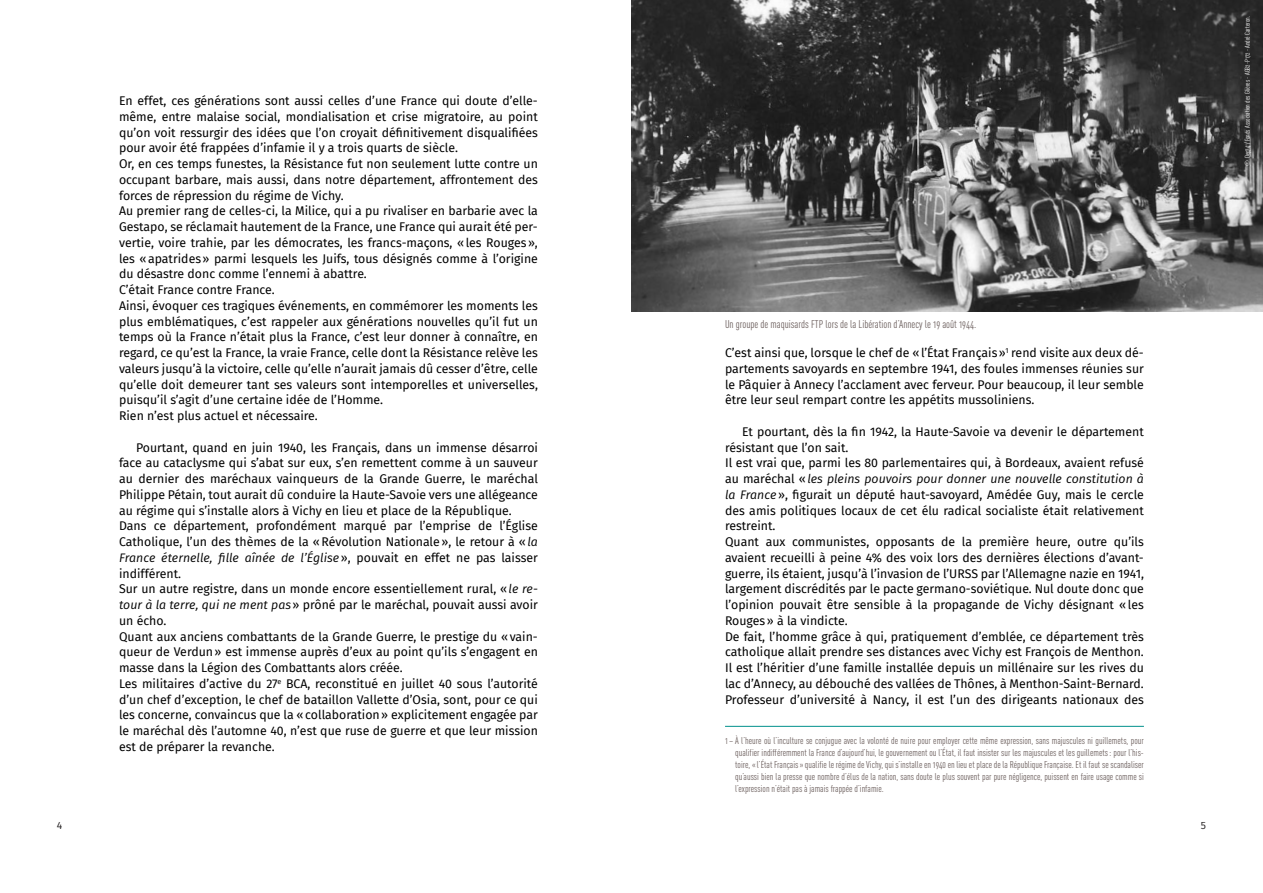
<style>
.page{position:relative;width:1263px;height:893px;background:#fff}
.page>*{position:absolute;margin:0;border:0;box-sizing:border-box;transform-origin:0 0}
.texte{font:12.3px/15.8px "Fira Sans";color:#000;text-align:justify}
.t1{font:11.1px "DIN Cond Regular Alternate";color:#6b5e5c}
.t2{font:10.5px "Fira Sans";color:#231f20}
.t3{font:9.75px/12px "DIN Cond Regular Alternate";color:#6b5e5c;text-align:justify}
.t4{font:6.9px "DIN Cond Regular Alternate";color:#fff}
.s1{font-style:italic}
</style>
<div class="page">
<img style="left:631px;top:0;width:632px;height:312px">
<hr style="left:725px;top:726px;width:419px;height:1px;background:#00908b">
<p class="texte" style="left:119px;top:93px;width:420px">En effet, ces générations sont aussi celles d’une France qui doute d’elle&shy;même, entre malaise social, mondialisation et crise migratoire, au point qu’on voit ressurgir des idées que l’on croyait définitivement disqualifiées pour avoir été frappées d’infamie il y a trois quarts de siècle.</p>
<p class="texte" style="left:119px;top:156px;width:420px">Or, en ces temps funestes, la Résistance fut non seulement lutte contre un occupant barbare, mais aussi, dans notre département, affrontement des forces de répression du régime de Vichy.</p>
<p class="texte" style="left:119px;top:203px;width:420px">Au premier rang de celles-ci, la Milice, qui a pu rivaliser en barbarie avec la Gestapo, se réclamait hautement de la France, une France qui aurait été per&shy;vertie, voire trahie, par les démocrates, les francs-maçons, «les Rouges», les «apatrides» parmi lesquels les Juifs, tous désignés comme à l’origine du désastre donc comme l’ennemi à abattre.</p>
<p class="texte" style="left:119px;top:282px;width:157px">C’était France contre France.</p>
<p class="texte" style="left:119px;top:297px;width:420px">Ainsi, évoquer ces tragiques événements, en commémorer les moments les plus emblématiques, c’est rappeler aux générations nouvelles qu’il fut un temps où la France n’était plus la France, c’est leur donner à connaître, en regard, ce qu’est la France, la vraie France, celle dont la Résistance relève les valeurs jusqu’à la victoire, celle qu’elle n’aurait jamais dû cesser d’être, celle qu’elle doit demeurer tant ses valeurs sont intemporelles et universelles, puisqu’il s’agit d’une certaine idée de l’Homme.</p>
<p class="texte" style="left:119px;top:407px;width:200px">Rien n’est plus actuel et nécessaire.</p>
<p class="texte" style="left:119px;top:439px;width:420px;text-indent:17px">Pourtant, quand en juin 1940, les Français, dans un immense désarroi face au cataclysme qui s’abat sur eux, s’en remettent comme à un sauveur au dernier des maréchaux vainqueurs de la Grande Guerre, le maréchal Philippe Pétain, tout aurait dû conduire la Haute-Savoie vers une allégeance au régime qui s’installe alors à Vichy en lieu et place de la République.</p>
<p class="texte" style="left:119px;top:518px;width:420px">Dans ce département, profondément marqué par l’emprise de l’Église Catholique, l’un des thèmes de la «Révolution Nationale», le retour à «<span class="s1">la France éternelle, fille aînée de l’Église</span>», pouvait en effet ne pas laisser indifférent.</p>
<p class="texte" style="left:119px;top:581px;width:420px">Sur un autre registre, dans un monde encore essentiellement rural, «<span class="s1">le re&shy;tour à la terre, qui ne ment pas</span>» prôné par le maréchal, pouvait aussi avoir un écho.</p>
<p class="texte" style="left:119px;top:628px;width:420px">Quant aux anciens combattants de la Grande Guerre, le prestige du «vain&shy;queur de Verdun» est immense auprès d’eux au point qu’ils s’engagent en masse dans la Légion des Combattants alors créée.</p>
<p class="texte" style="left:119px;top:675px;width:420px">Les militaires d’active du 27<sup>e</sup> BCA, reconstitué en juillet 40 sous l’autorité d’un chef d’exception, le chef de bataillon Vallette d’Osia, sont, pour ce qui les concerne, convaincus que la «collaboration» explicitement engagée par le maréchal dès l’automne 40, n’est que ruse de guerre et que leur mission est de préparer la revanche.</p>
<p class="t1" style="left:725px;top:318px;width:253px">Un groupe de maquisards FTP lors de la Libération d’Annecy le 19 août 1944.</p>
<p class="texte" style="left:725px;top:345px;width:420px">C’est ainsi que, lorsque le chef de «l’État Français»<sup>1</sup> rend visite aux deux dé&shy;partements savoyards en septembre 1941, des foules immenses réunies sur le Pâquier à Annecy l’acclament avec ferveur. Pour beaucoup, il leur semble être leur seul rempart contre les appétits mussoliniens.</p>
<p class="texte" style="left:725px;top:423px;width:420px;text-indent:17px">Et pourtant, dès la fin 1942, la Haute-Savoie va devenir le département résistant que l’on sait.</p>
<p class="texte" style="left:725px;top:455px;width:420px">Il est vrai que, parmi les 80 parlementaires qui, à Bordeaux, avaient refusé au maréchal «<span class="s1">les pleins pouvoirs pour donner une nouvelle constitution à la France</span>», figurait un député haut-savoyard, Amédée Guy, mais le cercle des amis politiques locaux de cet élu radical socialiste était relativement restreint.</p>
<p class="texte" style="left:725px;top:534px;width:420px">Quant aux communistes, opposants de la première heure, outre qu’ils avaient recueilli à peine 4% des voix lors des dernières élections d’avant&shy;guerre, ils étaient, jusqu’à l’invasion de l’URSS par l’Allemagne nazie en 1941, largement discrédités par le pacte germano-soviétique. Nul doute donc que l’opinion pouvait être sensible à la propagande de Vichy désignant «les Rouges» à la vindicte.</p>
<p class="texte" style="left:725px;top:628px;width:420px">De fait, l’homme grâce à qui, pratiquement d’emblée, ce département très catholique allait prendre ses distances avec Vichy est François de Menthon.</p>
<p class="texte" style="left:725px;top:660px;width:420px">Il est l’héritier d’une famille installée depuis un millénaire sur les rives du lac d’Annecy, au débouché des vallées de Thônes, à Menthon-Saint-Bernard.<br>Professeur d’université à Nancy, il est l’un des dirigeants nationaux des</p>
<p class="t3" style="left:735px;top:735px;width:410px;text-indent:-10px">1 – À l’heure où l’inculture se conjugue avec la volonté de nuire pour employer cette même expression, sans majuscules ni guillemets, pour qualifier indifféremment la France d’aujourd’hui, le gouvernement ou l’État, il faut insister sur les majuscules et les guillemets: pour l’his&shy;toire, «l’État Français» qualifie le régime de Vichy, qui s’installe en 1940 en lieu et place de la République Française. Et il faut se scandaliser qu’aussi bien la presse que nombre d’élus de la nation, sans doute le plus souvent par pure négligence, puissent en faire usage comme si l’expression n’était pas à jamais frappée d’infamie.</p>
<p class="t2" style="left:57px;top:818px;width:7px">4</p>
<p class="t2" style="left:1201px;top:818px;width:7px">5</p>
<p class="t4" style="left:1243px;top:166px;width:151px;rotate:-90deg">© Dep74 / Fonds Association des Glières - AGB2-P172 - André Carteron.</p>
</div>
